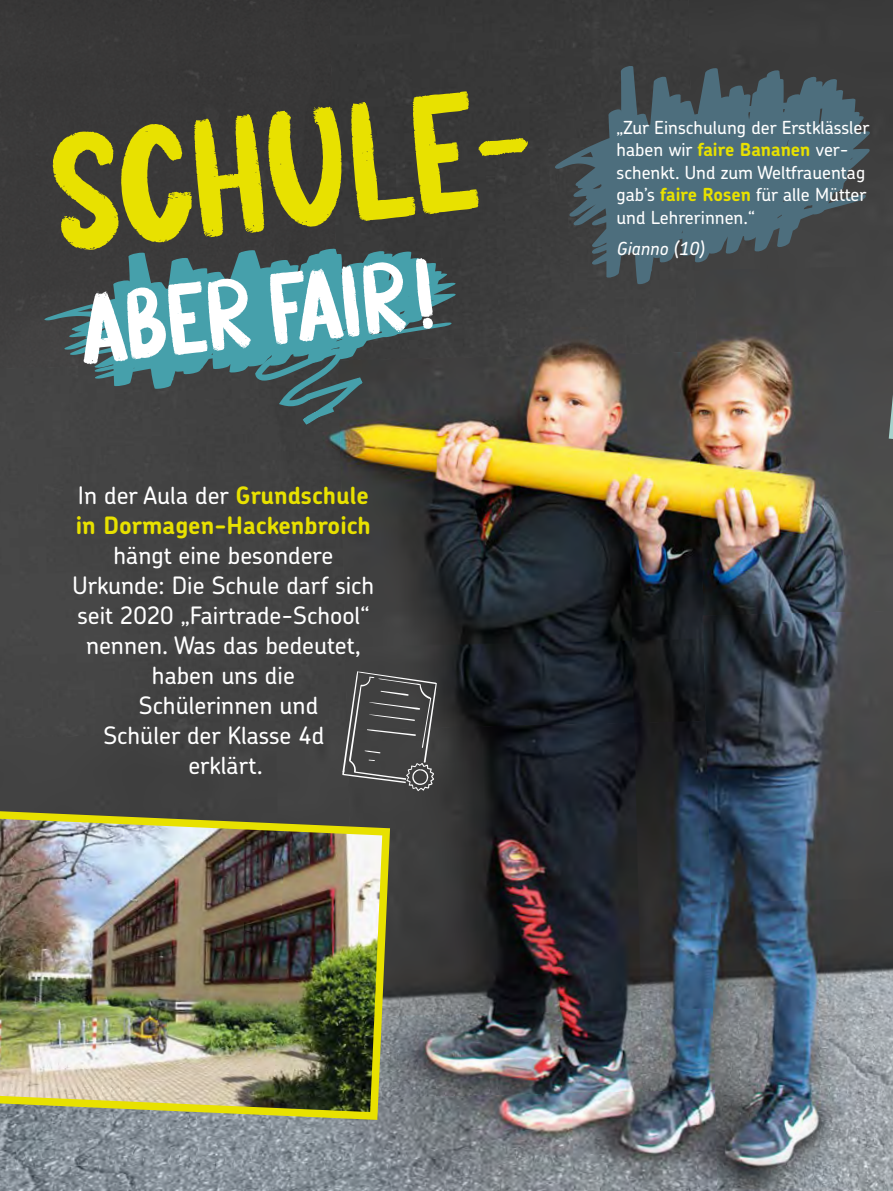
<style>
.page{position:relative;width:893px;height:1191px;background:#fff}
.page>*{position:absolute;margin:0;border:0;box-sizing:border-box;transform-origin:0 0}
.t1{font:120.3px "Banana Pastry";color:#e8e100}
.t2{font:72.15px "Banana Pastry";color:#fff}
.t3{font:500 24px "Chevin Pro";color:#fff}
.t4{font:700 24px/30px "Chevin Pro";color:#e8e100}
.t5{font:500 18px/22.5px "Chevin Pro";color:#fff}
.t6{font:italic 500 18px "Chevin Pro";color:#fff}
.s1{font-weight:500;color:#fff}
.s2{font-weight:700;color:#e8e100}
</style>
<div class="page">
<div style="left:0;top:0;width:329px;height:360px;background:#393838"></div>
<img style="left:329px;top:0;width:359px;height:352px">
<img style="left:688px;top:0;width:205px;height:611px">
<div style="left:0;top:360px;width:338px;height:369px;background:#434343"></div>
<img style="left:338px;top:352px;width:368px;height:377px">
<img style="left:703px;top:611px;width:190px;height:580px">
<div style="left:0;top:729px;width:347px;height:81px;background:#424242"></div>
<img style="left:347px;top:721px;width:368px;height:368px">
<img style="left:0;top:1089px;width:717px;height:102px">
<svg style="left:889px;top:394px;width:4px;height:45px"></svg>
<svg style="left:255px;top:389px;width:108px;height:35px"></svg>
<img style="left:0;top:810px;width:390px;height:309px">
<svg style="left:554px;top:64px;width:316px;height:221px;fill:#4d6e7d"></svg>
<svg style="left:43px;top:248px;width:413px;height:141px;fill:#46a0ab"></svg>
<svg style="left:342px;top:671px;width:95px;height:120px"></svg>
<h1 class="t1" style="left:45px;top:105px;width:486px;rotate:-6deg">schule-</h1>
<h2 class="t2" style="left:77px;top:276px;width:356px;rotate:-6deg">aber fair !</h2>
<p class="t4" style="left:76px;top:480px;width:297px"><span class="s1">In der Aula der</span> Grundschule in Dormagen-Hackenbroich</p>
<p class="t3" style="left:114px;top:539px;width:221px">hängt eine besondere</p>
<p class="t3" style="left:73px;top:569px;width:303px">Urkunde: Die Schule darf sich</p>
<p class="t3" style="left:77px;top:599px;width:294px">seit 2020 „Fairtrade-School“</p>
<p class="t3" style="left:86px;top:629px;width:276px">nennen. Was das bedeutet,</p>
<p class="t3" style="left:152px;top:659px;width:144px">haben uns die</p>
<p class="t3" style="left:139px;top:689px;width:181px">Schülerinnen und</p>
<p class="t3" style="left:103px;top:719px;width:222px">Schüler der Klasse 4d</p>
<p class="t3" style="left:188px;top:749px;width:76px">erklärt.</p>
<p class="t5" style="left:617px;top:115px;width:254px">„Zur Einschulung der Erstklässler haben wir <span class="s2">faire Bananen</span> ver&shy;schenkt. Und zum Weltfrauentag gab’s <span class="s2">faire Rosen</span> für alle Mütter und Lehrerinnen.“</p>
<p class="t6" style="left:617px;top:237px;width:89px">Gianno (10)</p>
</div>
